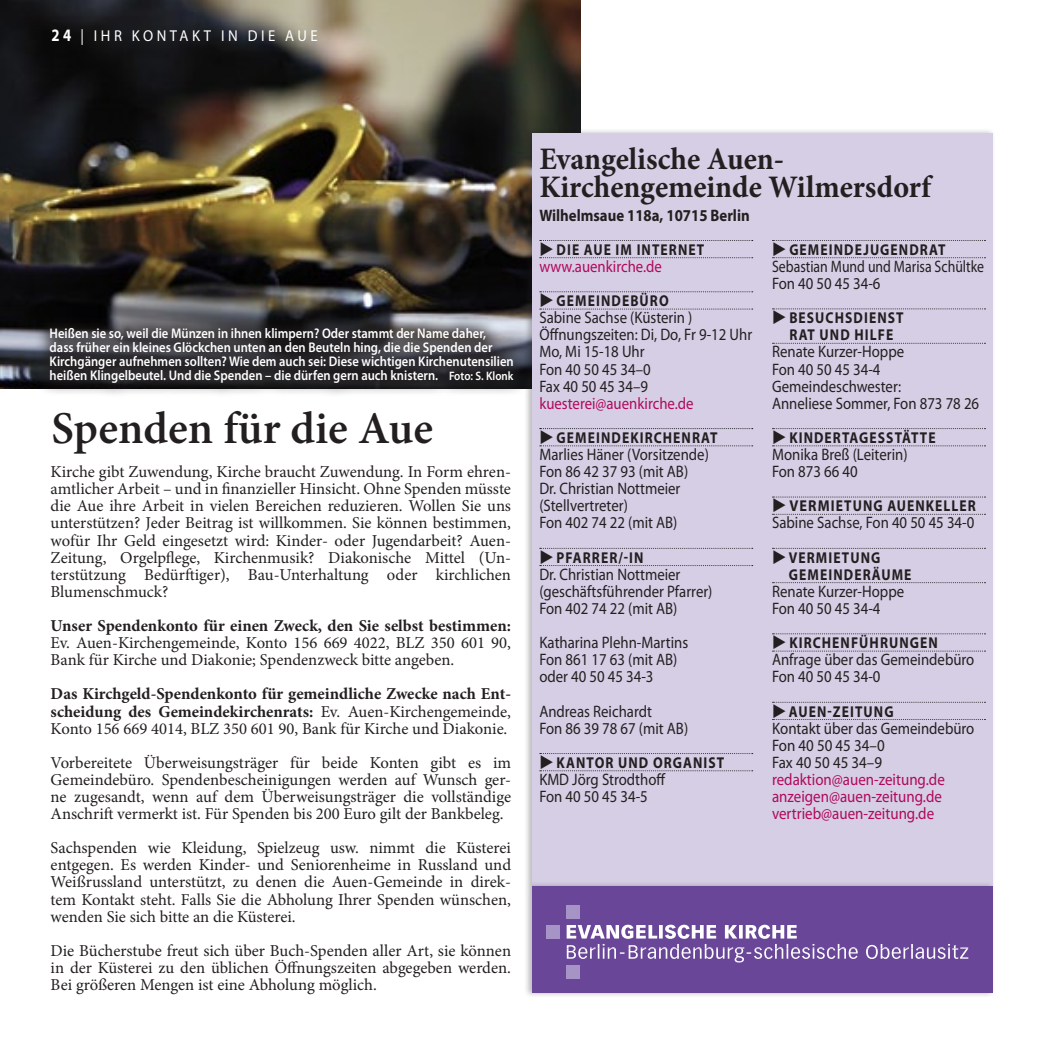
<style>
.page{position:relative;width:1042px;height:1042px;background:#fff}
.page>*{position:absolute;margin:0;border:0;box-sizing:border-box;transform-origin:0 0}
.t1{font:600 45.5px "Minion Pro";color:#231f20}
.t2{font:700 31.32px/28px "Minion Pro";color:#231f20;scale:.96 1}
.t3{font:16.62px/17.2px "Minion Pro";color:#231f20;text-align:justify}
.t4{font:16.62px/17.2px "Myriad Pro";color:#231f20;scale:.89 1}
.t5{font:700 16.62px/17.2px "Minion Pro";color:#231f20;text-align:justify}
.t6{font:16.62px/17.2px "Myriad Pro";color:#b0095d;scale:.9 1}
.t7{font:16.62px/17.2px "Myriad Pro";color:#231f20;scale:.9 1}
.t8{font:16.62px/17.2px "Myriad Pro";color:#231f20;scale:.83 1}
.t9{font:16.62px "Myriad Pro";color:#b0095d;scale:.89 1}
.t10{font:700 16.62px "Myriad Pro";color:#231f20;scale:.89 1}
.t11{font:700 15.75px/17.2px "Myriad Pro";letter-spacing:.08em;color:#231f20;scale:.86 1}
.t12{font:15.75px "Myriad Pro";letter-spacing:.24em;color:#fff;scale:.93 1}
.t13{font:700 15.75px "Myriad Pro";letter-spacing:.08em;color:#231f20;scale:.9 1}
.t14{font:600 14px/14px "Myriad Pro";color:#fff;scale:.9 1}
.s1{font-weight:700;font-size:17.5px}
.s2{font-size:12.25px}
.s3{font-weight:400}
</style>
<div class="page">
<img style="left:0;top:0;width:580px;height:388px">
<div style="left:32px;top:310px;width:494px;height:86px;background:#231f20;opacity:.75"></div>
<div style="left:524px;top:127px;width:471px;height:764px;background:#231f20;opacity:.3"></div>
<div style="left:532px;top:133px;width:460px;height:752px;background:#d6cee5"></div>
<svg style="left:540px;top:240px;width:213px;height:1px"></svg>
<svg style="left:540px;top:257px;width:213px;height:1px"></svg>
<svg style="left:540px;top:291px;width:213px;height:1px"></svg>
<svg style="left:540px;top:309px;width:213px;height:1px"></svg>
<svg style="left:540px;top:428px;width:213px;height:1px"></svg>
<svg style="left:540px;top:445px;width:213px;height:1px"></svg>
<svg style="left:540px;top:548px;width:213px;height:1px"></svg>
<svg style="left:540px;top:565px;width:213px;height:1px"></svg>
<svg style="left:540px;top:753px;width:213px;height:1px"></svg>
<svg style="left:540px;top:770px;width:213px;height:1px"></svg>
<svg style="left:772px;top:240px;width:213px;height:1px"></svg>
<svg style="left:772px;top:257px;width:213px;height:1px"></svg>
<svg style="left:772px;top:308px;width:213px;height:1px"></svg>
<svg style="left:772px;top:343px;width:213px;height:1px"></svg>
<svg style="left:772px;top:428px;width:213px;height:1px"></svg>
<svg style="left:772px;top:445px;width:213px;height:1px"></svg>
<svg style="left:772px;top:496px;width:213px;height:1px"></svg>
<svg style="left:772px;top:514px;width:213px;height:1px"></svg>
<svg style="left:772px;top:548px;width:213px;height:1px"></svg>
<svg style="left:772px;top:582px;width:213px;height:1px"></svg>
<svg style="left:772px;top:633px;width:213px;height:1px"></svg>
<svg style="left:772px;top:651px;width:213px;height:1px"></svg>
<svg style="left:772px;top:702px;width:213px;height:1px"></svg>
<div style="left:524px;top:880px;width:471px;height:118px;background:#231f20;opacity:.3"></div>
<div style="left:532px;top:886px;width:460px;height:106px;background:#694698"></div>
<div style="left:546px;top:925px;width:14px;height:13px;background:#a694c6"></div>
<div style="left:567px;top:965px;width:13px;height:14px;background:#a694c6"></div>
<div style="left:567px;top:905px;width:13px;height:13px;background:#a694c6"></div>
<svg style="left:566px;top:924px;width:402px;height:38px"></svg>
<svg style="left:772px;top:719px;width:213px;height:1px"></svg>
<p class="t12" style="left:52px;top:26px;width:287px"><span class="s1">24</span> | I hr Kon takt in die Aue</p>
<p class="t14" style="left:50px;top:326px;width:517px">Heißen sie so, weil die Münzen in ihnen klimpern? Oder stammt der Name daher, dass früher ein kleines Glöckchen unten an den Beuteln hing, die die Spenden der Kirchgänger aufnehmen sollten? Wie dem auch sei: Diese wichtigen Kirchenutensilien heißen Klingelbeutel. Und die Spenden – die dürfen gern auch knistern. <span class="s2">Foto: S. Klonk</span></p>
<h1 class="t1" style="left:52px;top:397px;width:383px">Spenden für die Aue</h1>
<p class="t3" style="left:51px;top:463px;width:462px">Kirche gibt Zuwendung, Kirche braucht Zuwendung. In Form ehren&shy;amtlicher Arbeit – und in finanzieller Hinsicht. Ohne Spenden müsste die Aue ihre Arbeit in vielen Bereichen reduzieren. Wollen Sie uns unterstützen? Jeder Beitrag ist willkommen. Sie können bestimmen, wofür Ihr Geld eingesetzt wird: Kinder- oder Jugendarbeit? Auen-Zeitung, Orgelpflege, Kirchenmusik? Diakonische Mittel (Un&shy;terstützung Bedürftiger), Bau-Unterhaltung oder kirchlichen Blumenschmuck?</p>
<p class="t5" style="left:51px;top:617px;width:462px">Unser Spendenkonto für einen Zweck, den Sie selbst bestimmen:</p>
<p class="t3" style="left:51px;top:634px;width:462px">Ev. Auen-Kirchengemeinde, Konto 156 669 4022, BLZ 350 601 90,<br>Bank für Kirche und Diakonie; Spendenzweck bitte angeben.</p>
<p class="t5" style="left:51px;top:685px;width:462px">Das Kirchgeld-Spendenkonto für gemeindliche Zwecke nach Ent&shy;scheidung des Gemeindekirchenrats: <span class="s3">Ev. Auen-Kirchengemeinde, Konto 156 669 4014, BLZ 350 601 90, Bank für Kirche und Diakonie.</span></p>
<p class="t3" style="left:51px;top:754px;width:462px">Vorbereitete Überweisungsträger für beide Konten gibt es im Gemeindebüro. Spendenbescheinigungen werden auf Wunsch ger&shy;ne zugesandt, wenn auf dem Überweisungsträger die vollständige Anschrift vermerkt ist. Für Spenden bis 200 Euro gilt der Bankbeleg.</p>
<p class="t3" style="left:51px;top:839px;width:462px">Sachspenden wie Kleidung, Spielzeug usw. nimmt die Küsterei entgegen. Es werden Kinder- und Seniorenheime in Russland und Weißrussland unterstützt, zu denen die Auen-Gemeinde in direk&shy;tem Kontakt steht. Falls Sie die Abholung Ihrer Spenden wünschen, wenden Sie sich bitte an die Küsterei.</p>
<p class="t3" style="left:51px;top:942px;width:462px">Die Bücherstube freut sich über Buch-Spenden aller Art, sie können in der Küsterei zu den üblichen Öffnungszeiten abgegeben werden.<br>Bei größeren Mengen ist eine Abholung möglich.</p>
<h2 class="t2" style="left:539px;top:145px;width:409px">Evangelische Auen-<br>Kirchengemeinde Wilmersdorf</h2>
<p class="t10" style="left:539px;top:204px;width:238px">WILHELMSAUE 118A, 10715 BERLIN</p>
<p class="t11" style="left:539px;top:240px;width:131px">◆DIE AUE IM INTERNET</p>
<p class="t9" style="left:539px;top:256px;width:139px">www.auenkirche.de</p>
<p class="t11" style="left:539px;top:292px;width:44px">◆GEMEINDEB</p>
<p class="t11" style="left:639px;top:292px;width:24px">ÜRO</p>
<p class="t4" style="left:539px;top:309px;width:241px">Sabine Sachse (Küsterin )<br>Öffnungszeiten: Di, Do, Fr 9-12 Uhr<br>Mo, Mi 15-18 Uhr<br>Fon 40 50 45 34–0<br>Fax 40 50 45 34–9</p>
<p class="t9" style="left:539px;top:393px;width:175px">kuesterei@auenkirche.de</p>
<p class="t11" style="left:539px;top:428px;width:44px">◆GEMEINDEKIRCHENRAT</p>
<p class="t4" style="left:539px;top:446px;width:192px">Marlies Häner (Vorsitzende)<br>Fon 86 42 37 93 (mit AB)<br>Dr. Christian Nottmeier (Stellvertreter)<br>Fon 402 74 22 (mit AB)</p>
<p class="t11" style="left:539px;top:548px;width:42px">◆ PFARRER</p>
<p class="t11" style="left:618px;top:548px;width:21px">/-IN</p>
<p class="t4" style="left:539px;top:565px;width:196px">Dr. Christian Nottmeier (geschäftsführender Pfarrer)<br>Fon 402 74 22 (mit AB)</p>
<p class="t4" style="left:539px;top:634px;width:169px">Katharina Plehn-Martins<br>Fon 861 17 63 (mit AB) oder 40 50 45 34-3</p>
<p class="t4" style="left:539px;top:702px;width:169px">Andreas Reichardt<br>Fon 86 39 78 67 (mit AB)</p>
<p class="t11" style="left:539px;top:753px;width:44px">◆KANTOR</p>
<p class="t11" style="left:618px;top:753px;width:13px">UND</p>
<p class="t11" style="left:653px;top:753px;width:24px">ORGANIST</p>
<p class="t4" style="left:539px;top:770px;width:12px">KMD</p>
<p class="t4" style="left:539px;top:770px;width:143px;text-indent:33px">Jörg Strodthoff<br>Fon 40 50 45 34-5</p>
<p class="t11" style="left:772px;top:240px;width:44px">◆GEMEINDEJUGENDRAT</p>
<p class="t8" style="left:772px;top:257px;width:257px">Sebastian Mund und Marisa Schültke<br>Fon 40 50 45 34-6</p>
<p class="t11" style="left:789px;top:309px;width:48px;text-indent:-17px">◆ BESUCHSDIENST<br>RAT UND</p>
<p class="t11" style="left:854px;top:326px;width:21px">HILFE</p>
<p class="t4" style="left:772px;top:343px;width:234px">Renate Kurzer-Hoppe<br>Fon 40 50 45 34-4<br>Gemeindeschwester:<br>Anneliese Sommer, Fon 873 78 26</p>
<p class="t11" style="left:772px;top:428px;width:42px">◆KINDERTAGESSTÄTTE</p>
<p class="t4" style="left:772px;top:446px;width:154px">Monika Breß (Leiterin)<br>Fon 873 66 40</p>
<p class="t13" style="left:772px;top:496px;width:43px">◆VERM</p>
<p class="t11" style="left:831px;top:497px;width:11px">IETUNG</p>
<p class="t11" style="left:887px;top:497px;width:23px">AUENKELLER</p>
<p class="t4" style="left:772px;top:514px;width:229px">Sabine Sachse, Fon 40 50 45 34-0</p>
<p class="t11" style="left:772px;top:548px;width:44px;text-align:right">◆ VERMIETUNG<br>GEMEINDERÄUME</p>
<p class="t4" style="left:772px;top:582px;width:150px">Renate Kurzer-Hoppe<br>Fon 40 50 45 34-4</p>
<p class="t11" style="left:772px;top:634px;width:42px">◆KIRCHENF</p>
<p class="t11" style="left:859px;top:634px;width:25px">ÜHRUNGEN</p>
<p class="t4" style="left:772px;top:651px;width:229px">Anfrage über das Gemeindebüro<br>Fon 40 50 45 34-0</p>
<p class="t11" style="left:772px;top:702px;width:42px">◆AUEN</p>
<p class="t11" style="left:827px;top:702px;width:18px">-ZEITUNG</p>
<p class="t7" style="left:772px;top:719px;width:226px">Kontakt über das Gemeindebüro<br>Fon 40 50 45 34–0<br>Fax 40 50 45 34–9</p>
<p class="t6" style="left:772px;top:770px;width:193px">redaktion@auen-zeitung.de anzeigen@auen-zeitung.de vertrieb@auen-zeitung.de</p>
</div>
